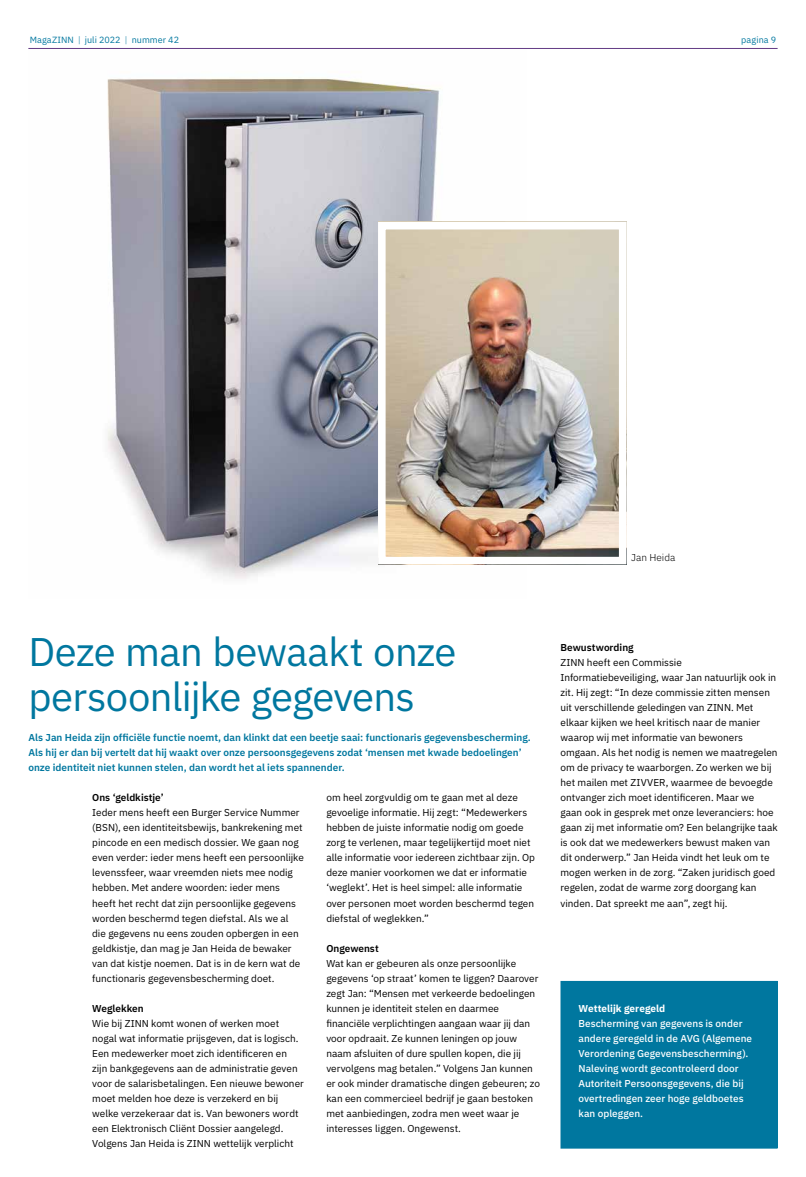
<style>
.page{position:relative;width:806px;height:1177px;background:#fff}
.page>*{position:absolute;margin:0;border:0;box-sizing:border-box;transform-origin:0 0}
.t1{font:40px/45px "IBM Plex Sans";letter-spacing:-.02em;color:#00779f}
.t2{font:10px/15px "IBM Plex Sans";color:#000}
.t3{font:600 10px/15px "IBM Plex Sans";color:#00779f}
.t4{font:500 10px/15px "IBM Plex Sans";color:#fff}
.t5{font:600 10px "IBM Plex Sans";color:#000}
.t6{font:700 10px "IBM Plex Sans";color:#fff}
.t7{font:300 10px "IBM Plex Sans";color:#000}
.t8{font:9px "IBM Plex Sans";letter-spacing:.005em;color:#00779f}
.s1{font-weight:300}
</style>
<div class="page">
<img style="left:107px;top:78px;width:419px;height:501px">
<div style="left:560px;top:981px;width:216px;height:167px;background:#00779f"></div>
<div style="left:560px;top:980px;width:217px;height:168px;border:1px solid #00779f"></div>
<img style="left:387px;top:231px;width:230px;height:324px">
<div style="left:378px;top:222px;width:248px;height:342px;border:8px solid #fff"></div>
<hr style="left:28px;top:48px;width:749px;height:1px;background:#633a85">
<p class="t8" style="left:30px;top:33px;width:151px">MagaZINN <span class="s1">|</span> juli 2022 <span class="s1">|</span> nummer 42</p>
<p class="t8" style="left:740px;top:33px;width:36px">pagina 9</p>
<p class="t7" style="left:630px;top:550px;width:46px">Jan Heida</p>
<h1 class="t1" style="left:28px;top:626px;width:429px">Deze man bewaakt onze persoonlijke gegevens</h1>
<p class="t3" style="left:28px;top:729px;width:503px">Als Jan Heida zijn officiële functie noemt, dan klinkt dat een beetje saai: functionaris gegevensbescherming.<br>Als hij er dan bij vertelt dat hij waakt over onze persoonsgegevens zodat ‘mensen met kwade bedoelingen’ onze identiteit niet kunnen stelen, dan wordt het al iets spannender.</p>
<p class="t5" style="left:92px;top:790px;width:73px">Ons ‘geldkistje’</p>
<p class="t2" style="left:92px;top:804px;width:213px">Ieder mens heeft een Burger Service Nummer (BSN), een identiteitsbewijs, bankrekening met pincode en een medisch dossier. We gaan nog even verder: ieder mens heeft een persoonlijke levenssfeer, waar vreemden niets mee nodig hebben. Met andere woorden: ieder mens heeft het recht dat zijn persoonlijke gegevens worden beschermd tegen diefstal. Als we al die gegevens nu eens zouden opbergen in een geldkistje, dan mag je Jan Heida de bewaker van dat kistje noemen. Dat is in de kern wat de functionaris gegevensbescherming doet.</p>
<p class="t5" style="left:92px;top:1000px;width:53px">Weglekken</p>
<p class="t2" style="left:92px;top:1014px;width:213px">Wie bij ZINN komt wonen of werken moet nogal wat informatie prijsgeven, dat is logisch.<br>Een medewerker moet zich identificeren en zijn bankgegevens aan de administratie geven voor de salarisbetalingen. Een nieuwe bewoner moet melden hoe deze is verzekerd en bij welke verzekeraar dat is. Van bewoners wordt een Elektronisch Cliënt Dossier aangelegd.<br>Volgens Jan Heida is ZINN wettelijk verplicht</p>
<p class="t2" style="left:326px;top:789px;width:210px">om heel zorgvuldig om te gaan met al deze gevoelige informatie. Hij zegt: “Medewerkers hebben de juiste informatie nodig om goede zorg te verlenen, maar tegelijkertijd moet niet alle informatie voor iedereen zichtbaar zijn. Op deze manier voorkomen we dat er informatie ‘weglekt’. Het is heel simpel: alle informatie over personen moet worden beschermd tegen diefstal of weglekken.”</p>
<p class="t5" style="left:326px;top:940px;width:54px">Ongewenst</p>
<p class="t2" style="left:326px;top:954px;width:215px">Wat kan er gebeuren als onze persoonlijke gegevens ‘op straat’ komen te liggen? Daarover zegt Jan: “Mensen met verkeerde bedoelingen kunnen je identiteit stelen en daarmee financiële verplichtingen aangaan waar jij dan voor opdraait. Ze kunnen leningen op jouw naam afsluiten of dure spullen kopen, die jij vervolgens mag betalen.” Volgens Jan kunnen er ook minder dramatische dingen gebeuren; zo kan een commercieel bedrijf je gaan bestoken met aanbiedingen, zodra men weet waar je interesses liggen. Ongewenst.</p>
<p class="t5" style="left:560px;top:640px;width:75px">Bewustwording</p>
<p class="t2" style="left:560px;top:654px;width:218px">ZINN heeft een Commissie Informatiebeveiliging, waar Jan natuurlijk ook in zit. Hij zegt: “In deze commissie zitten mensen uit verschillende geledingen van ZINN. Met elkaar kijken we heel kritisch naar de manier waarop wij met informatie van bewoners omgaan. Als het nodig is nemen we maatregelen om de privacy te waarborgen. Zo werken we bij het mailen met ZIVVER, waarmee de bevoegde ontvanger zich moet identificeren. Maar we gaan ook in gesprek met onze leveranciers: hoe gaan zij met informatie om? Een belangrijke taak is ook dat we medewerkers bewust maken van dit onderwerp.” Jan Heida vindt het leuk om te mogen werken in de zorg. “Zaken juridisch goed regelen, zodat de warme zorg doorgang kan vinden. Dat spreekt me aan”, zegt hij.</p>
<p class="t6" style="left:578px;top:1000px;width:88px">Wettelijk geregeld</p>
<p class="t4" style="left:578px;top:1014px;width:175px">Bescherming van gegevens is onder andere geregeld in de AVG (Algemene Verordening Gegevensbescherming).<br>Naleving wordt gecontroleerd door Autoriteit Persoonsgegevens, die bij overtredingen zeer hoge geldboetes kan opleggen.</p>
</div>
